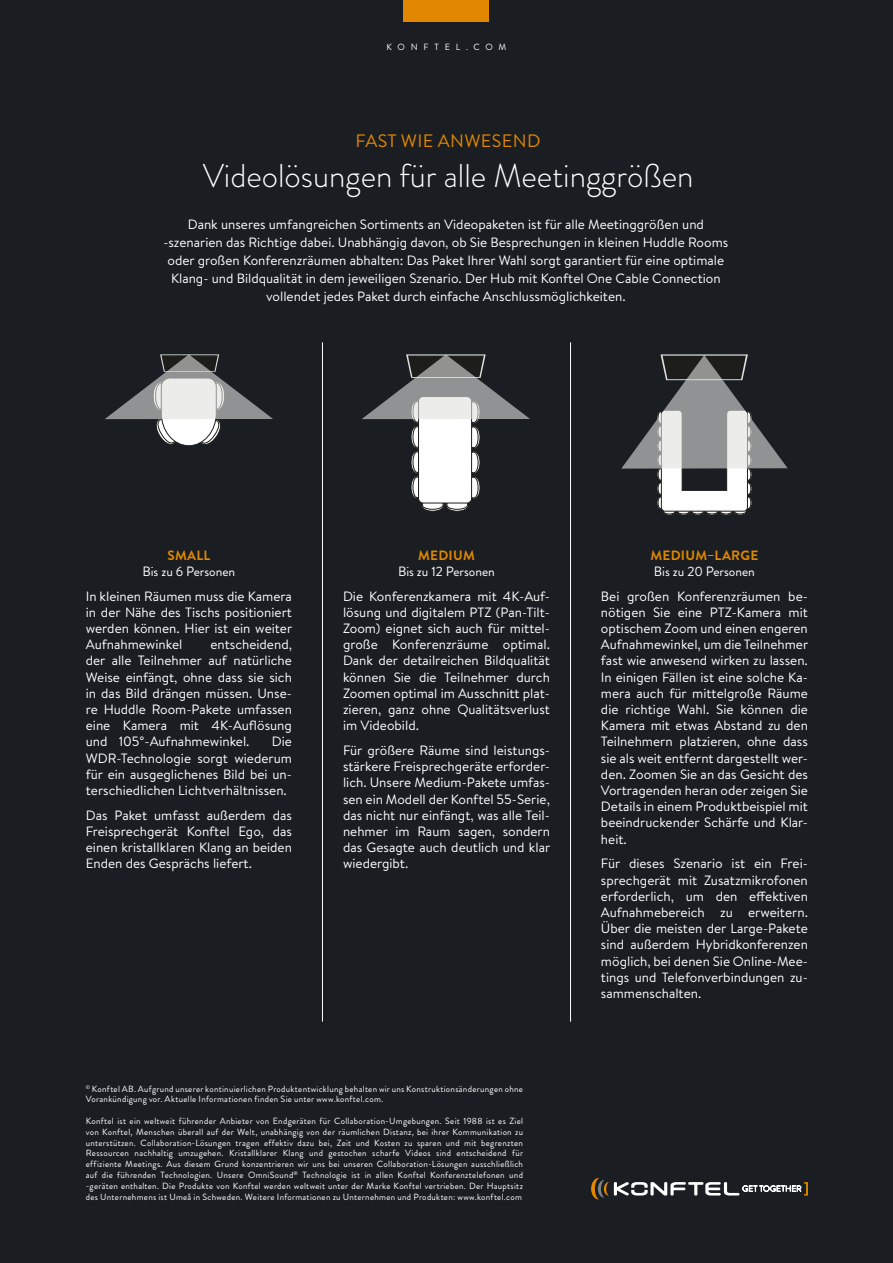
<style>
.page{position:relative;width:893px;height:1263px;background:#1a1d22}
.page>*{position:absolute;margin:0;border:0;box-sizing:border-box;transform-origin:0 0}
.t1{font:300 33px "Brandon Grotesque";color:#fff}
.t2{font:18px "Brandon Grotesque";letter-spacing:.02em;color:#e18800}
.t3{font:13.5px/16.2px "Brandon Text";color:#fff;text-align:justify}
.t4{font:13.5px "Brandon Grotesque";color:#fff}
.t5{font:700 13.5px "Brandon Grotesque";letter-spacing:.02em;color:#e18800}
.t6{font:9px/10.8px "Brandon Grotesque";letter-spacing:.035em;color:#fff}
.t7{font:9px "Brandon Grotesque";letter-spacing:.635em;color:#fff}
</style>
<div class="page">
<svg style="left:591px;top:1178px;width:217px;height:21px"></svg>
<div style="left:404px;top:0;width:85px;height:21px;background:#e18800"></div>
<hr style="left:322px;top:342px;width:1px;height:680px;background:#fff">
<hr style="left:570px;top:342px;width:1px;height:680px;background:#fff">
<svg style="left:621px;top:354px;width:167px;height:161px"></svg>
<svg style="left:105px;top:354px;width:168px;height:92px"></svg>
<svg style="left:362px;top:354px;width:168px;height:157px"></svg>
<p class="t7" style="left:387px;top:41px;width:121px">KONFTEL.COM</p>
<h2 class="t2" style="left:355px;top:128px;width:187px">FAST WIE ANWESEND</h2>
<h1 class="t1" style="left:203px;top:153px;width:492px">Videolösungen für alle Meetinggrößen</h1>
<p class="t3" style="left:163px;top:215px;width:566px;line-height:18px;text-align:center">Dank unseres umfangreichen Sortiments an Videopaketen ist für alle Meetinggrößen und -szenarien das Richtige dabei. Unabhängig davon, ob Sie Besprechungen in kleinen Huddle Rooms oder großen Konferenzräumen abhalten: Das Paket Ihrer Wahl sorgt garantiert für eine optimale Klang- und Bildqualität in dem jeweiligen Szenario. Der Hub mit Konftel One Cable Connection vollendet jedes Paket durch einfache Anschlussmöglichkeiten.</p>
<p class="t5" style="left:167px;top:546px;width:44px">SMALL</p>
<p class="t4" style="left:143px;top:562px;width:94px">Bis zu 6 Personen</p>
<p class="t3" style="left:86px;top:587px;width:208px">In kleinen Räumen muss die Kamera in der Nähe des Tischs positioniert werden können. Hier ist ein weiter Aufnahmewinkel</p>
<p class="t3" style="left:86px;top:636px;width:208px;text-indent:125px">entscheidend, der alle Teilnehmer auf natürliche Weise einfängt, ohne dass sie sich in das Bild drängen müssen. Unse&shy;re Huddle Room-Pakete umfassen eine Kamera mit 4K-Auflösung und 105°-Aufnahmewinkel.</p>
<p class="t3" style="left:86px;top:733px;width:208px;text-indent:186px">Die WDR-Technologie sorgt wiederum für ein ausgeglichenes Bild bei un&shy;terschiedlichen Lichtverhältnissen.</p>
<p class="t3" style="left:86px;top:806px;width:208px">Das Paket umfasst außerdem das Freisprechgerät Konftel Ego, das einen kristallklaren Klang an beiden Enden des Gesprächs liefert.</p>
<p class="t5" style="left:418px;top:546px;width:58px">MEDIUM</p>
<p class="t4" style="left:398px;top:562px;width:98px">Bis zu 12 Personen</p>
<p class="t3" style="left:343px;top:587px;width:208px">Die Konferenzkamera mit 4K-Auf&shy;lösung und digitalem PTZ (Pan-Tilt-Zoom) eignet sich auch für mittel&shy;große Konferenzräume optimal.<br>Dank der detailreichen Bildqualität können Sie die Teilnehmer durch Zoomen optimal im Ausschnitt plat&shy;zieren, ganz ohne Qualitätsverlust im Videobild.</p>
<p class="t3" style="left:343px;top:742px;width:209px">Für größere Räume sind leistungs&shy;stärkere Freisprechgeräte erforder&shy;lich. Unsere Medium-Pakete umfas&shy;sen ein Modell der Konftel 55-Serie, das nicht nur einfängt, was alle Teil&shy;nehmer im Raum sagen, sondern das Gesagte auch deutlich und klar wiedergibt.</p>
<p class="t6" style="left:86px;top:1083px;width:439px"><sup>©</sup> Konftel AB. Aufgrund unserer kontinuierlichen Produktentwicklung behalten wir uns Konstruktionsänderungen ohne<br>Vorankündigung vor. Aktuelle Informationen finden Sie unter www.konftel.com.</p>
<p class="t6" style="left:86px;top:1115px;width:439px;text-align:justify">Konftel ist ein weltweit führender Anbieter von Endgeräten für Collaboration-Umgebungen. Seit 1988 ist es Ziel von Konftel, Menschen überall auf der Welt, unabhängig von der räumlichen Distanz, bei ihrer Kommunikation zu unterstützen. Collaboration-Lösungen tragen effektiv dazu bei, Zeit und Kosten zu sparen und mit begrenzten Ressourcen nachhaltig umzugehen. Kristallklarer Klang und gestochen scharfe Videos sind entscheidend für effiziente Meetings. Aus diesem Grund konzentrieren wir uns bei unseren Collaboration-Lösungen ausschließlich auf die führenden Technologien. Unsere OmniSound<sup>®</sup> Technologie ist in allen Konftel Konferenztelefonen und -geräten enthalten. Die Produkte von Konftel werden weltweit unter der Marke Konftel vertrieben. Der Hauptsitz des Unternehmens ist Umeå in Schweden. Weitere Informationen zu Unternehmen und Produkten: www.konftel.com</p>
<p class="t5" style="left:650px;top:546px;width:109px">MEDIUM–LARGE</p>
<p class="t4" style="left:654px;top:562px;width:102px">Bis zu 20 Personen</p>
<p class="t3" style="left:601px;top:587px;width:209px">Bei großen Konferenzräumen be&shy;nötigen Sie eine PTZ-Kamera mit optischem Zoom und einen engeren Aufnahmewinkel, um die Teilnehmer fast wie anwesend wirken zu lassen.<br>In einigen Fällen ist eine solche Ka&shy;mera auch für mittelgroße Räume die richtige Wahl. Sie können die Kamera mit etwas Abstand zu den Teilnehmern platzieren, ohne dass sie als weit entfernt dargestellt wer&shy;den. Zoomen Sie an das Gesicht des Vortragenden heran oder zeigen Sie Details in einem Produktbeispiel mit beeindruckender Schärfe und Klar&shy;heit.</p>
<p class="t3" style="left:601px;top:855px;width:208px">Für dieses Szenario ist ein Frei&shy;sprechgerät mit Zusatzmikrofonen erforderlich, um den effektiven Aufnahmebereich zu erweitern.<br>Über die meisten der Large-Pakete sind außerdem Hybridkonferenzen möglich, bei denen Sie Online-Mee&shy;tings und Telefonverbindungen zu&shy;sammenschalten.</p>
</div>
